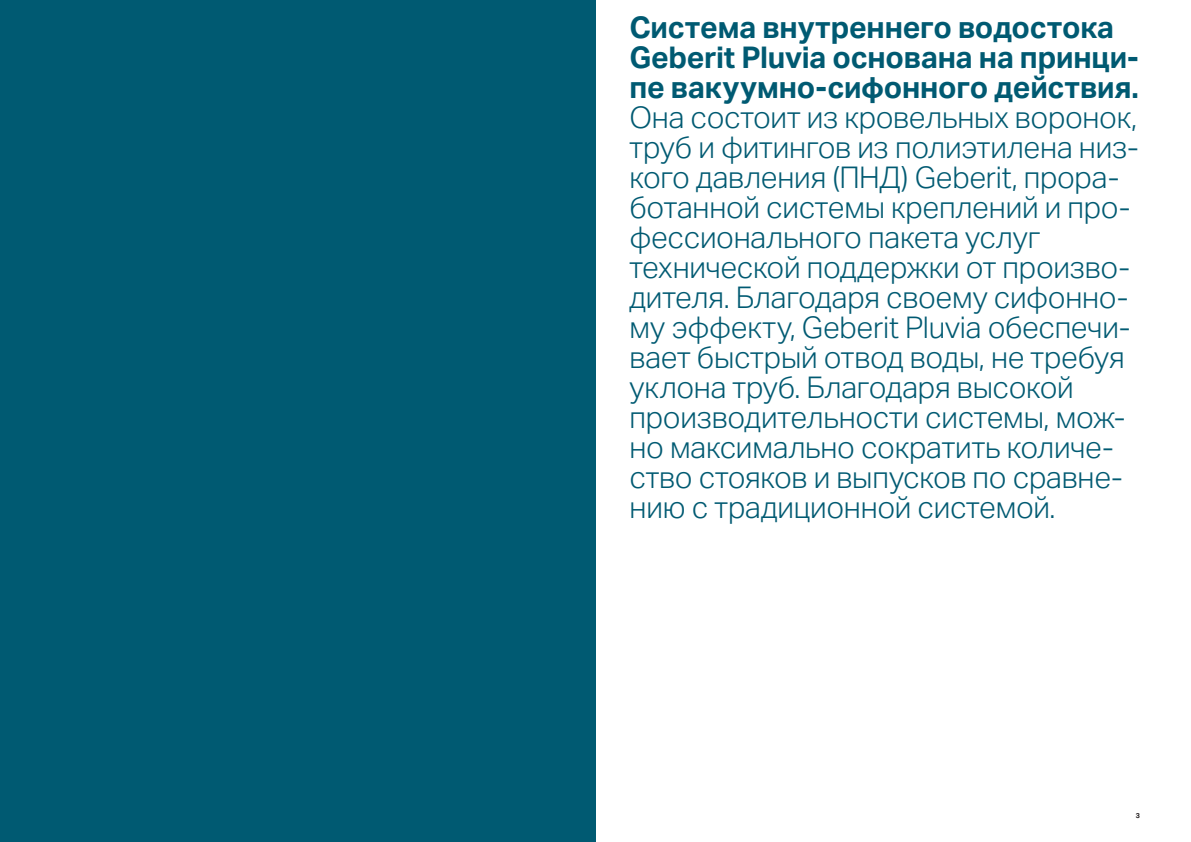
<style>
.page{position:relative;width:1191px;height:842px;background:#fff}
.page>*{position:absolute;margin:0;border:0;box-sizing:border-box;transform-origin:0 0}
.Byline_30pt{font:300 30px/30px "Aktiv Grotesk Geberit";letter-spacing:-.01em;color:#005a72}
.Title_30pt{font:700 30px/30px "Aktiv Grotesk Geberit";letter-spacing:-.005em;color:#005a72}
.t1{font:700 7px "Aktiv Grotesk Geberit";color:#231f20}
</style>
<div class="page">
<div style="left:0;top:0;width:595px;height:842px;background:#005a72"></div>
<p class="Title_30pt" style="left:629px;top:12px;width:511px">Система внутреннего водостока<br>Geberit Pluvia основана на принци&shy;пе вакуумно-cифонного действия.</p>
<p class="Byline_30pt" style="left:629px;top:103px;width:511px">Она состоит из кровельных воронок, труб и фитингов из полиэтилена низ&shy;кого давления (ПНД) Geberit, прора&shy;ботанной системы креплений и про&shy;фессионального пакета услуг технической поддержки от произво&shy;дителя. Благодаря своему сифонно&shy;му эффекту, Geberit Pluvia обеспечи&shy;вает быстрый отвод воды, не требуя уклона труб. Благодаря высокой производительности системы, мож&shy;но максимально сократить количе&shy;ство стояков и выпусков по сравне&shy;нию с традиционной системой.</p>
<p class="t1" style="left:1135px;top:811px;width:6px">3</p>
</div>
